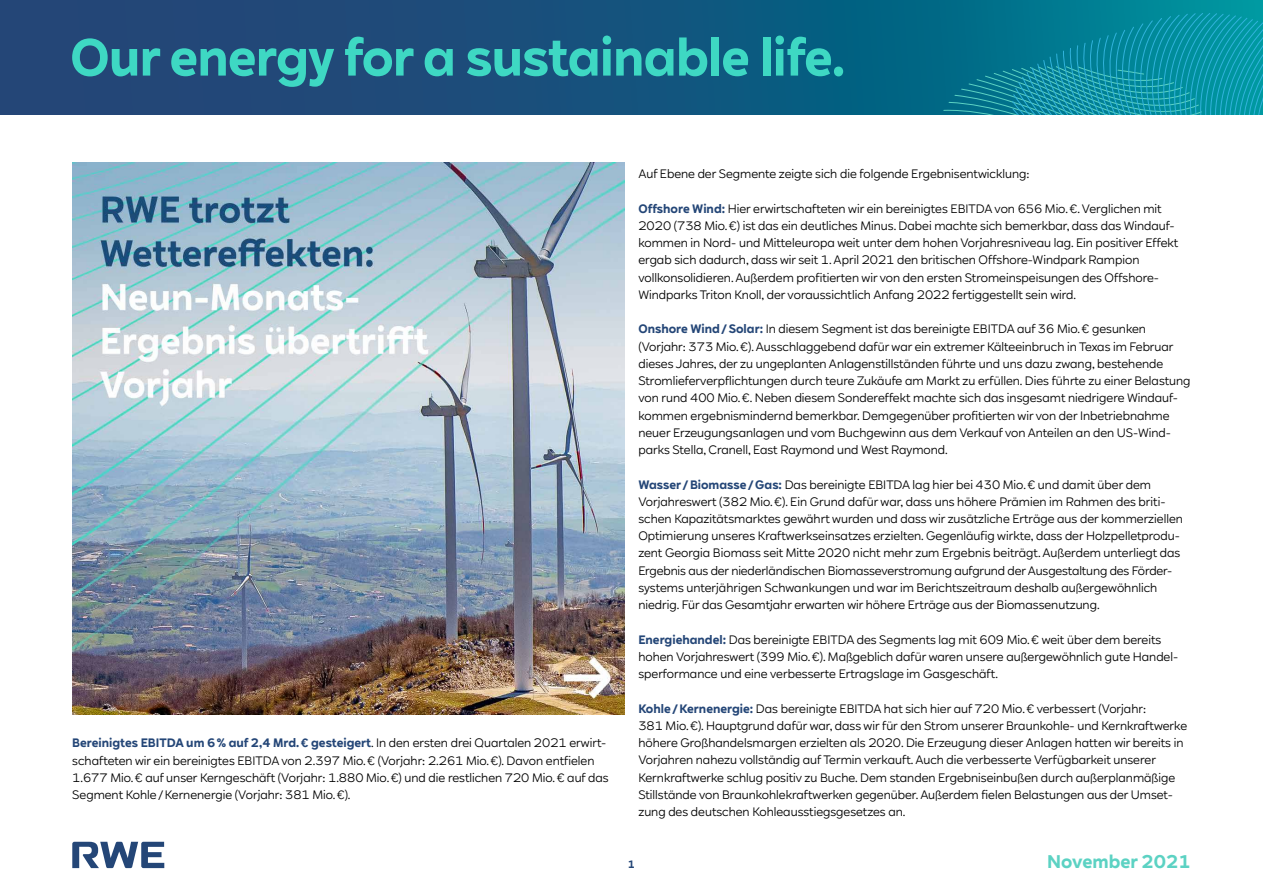
<style>
.page{position:relative;width:1263px;height:893px;background:#fff}
.page>*{position:absolute;margin:0;border:0;box-sizing:border-box;transform-origin:0 0}
.t1{font:700 51px "RWE Sans";letter-spacing:-.015em;color:#3ed8c3}
.t2{font:700 18px "RWE Sans";color:#5cd2c3}
.t3{font:12px/17.2px "RWE Sans";color:#000}
.t4{font:700 10.5px "RWE Sans";color:#244677}
.s1{font-weight:700;color:#244677}
</style>
<div class="page">
<svg style="left:0;top:0;width:1263px;height:115px;background:#17517c"></svg>
<svg style="left:912px;top:12px;width:351px;height:103px;background:#09869b"></svg>
<img style="left:72px;top:162px;width:553px;height:552px">
<svg style="left:72px;top:842px;width:92px;height:26px"></svg>
<h1 class="t1" style="left:70px;top:25px;width:776px">Our energy for a sustainable life.</h1>
<p class="t3" style="left:72px;top:735px;width:538px"><span class="s1">Bereinigtes EBITDA um 6 % auf 2,4 Mrd. € gesteigert</span>. In den ersten drei Quartalen 2021 erwirt&shy;schafteten wir ein bereinigtes EBITDA von 2.397 Mio. € (Vorjahr: 2.261 Mio. €). Davon entfielen 1.677 Mio. € auf unser Kerngeschäft (Vorjahr: 1.880 Mio. €) und die restlichen 720 Mio. € auf das Segment Kohle / Kernenergie (Vorjahr: 381 Mio. €).</p>
<p class="t3" style="left:638px;top:165px;width:392px">Auf Ebene der Segmente zeigte sich die folgende Ergebnisentwicklung:</p>
<p class="t3" style="left:638px;top:200px;width:541px"><span class="s1">Offshore Wind:</span> Hier erwirtschafteten wir ein bereinigtes EBITDA von 656 Mio. €. Verglichen mit 2020 (738 Mio. €) ist das ein deutliches Minus. Dabei machte sich bemerkbar, dass das Windauf&shy;kommen in Nord- und Mitteleuropa weit unter dem hohen Vorjahresniveau lag. Ein positiver Effekt ergab sich dadurch, dass wir seit 1. April 2021 den britischen Offshore-Windpark Rampion vollkonsolidieren. Außerdem profitierten wir von den ersten Stromeinspeisungen des Offshore-Windparks Triton Knoll, der voraussichtlich Anfang 2022 fertiggestellt sein wird.</p>
<p class="t3" style="left:638px;top:321px;width:554px"><span class="s1">Onshore Wind / Solar:</span> In diesem Segment ist das bereinigte EBITDA auf 36 Mio. € gesunken (Vorjahr: 373 Mio. €). Ausschlaggebend dafür war ein extremer Kälteeinbruch in Texas im Februar dieses Jahres, der zu ungeplanten Anlagenstillständen führte und uns dazu zwang, bestehende Stromlieferverpflichtungen durch teure Zukäufe am Markt zu erfüllen. Dies führte zu einer Belastung von rund 400 Mio. €. Neben diesem Sondereffekt machte sich das insgesamt niedrigere Windauf&shy;kommen ergebnismindernd bemerkbar. Demgegenüber profitierten wir von der Inbetriebnahme neuer Erzeugungsanlagen und vom Buchgewinn aus dem Verkauf von Anteilen an den US-Wind&shy;parks Stella, Cranell, East Raymond und West Raymond.</p>
<p class="t3" style="left:638px;top:476px;width:546px"><span class="s1">Wasser / Biomasse / Gas:</span> Das bereinigte EBITDA lag hier bei 430 Mio. € und damit über dem Vorjahreswert (382 Mio. €). Ein Grund dafür war, dass uns höhere Prämien im Rahmen des briti&shy;schen Kapazitätsmarktes gewährt wurden und dass wir zusätzliche Erträge aus der kommerziellen Optimierung unseres Kraftwerkseinsatzes erzielten. Gegenläufig wirkte, dass der Holzpelletprodu&shy;zent Georgia Biomass seit Mitte 2020 nicht mehr zum Ergebnis beiträgt. Außerdem unterliegt das Ergebnis aus der niederländischen Biomasseverstromung aufgrund der Ausgestaltung des Förder&shy;systems unterjährigen Schwankungen und war im Berichtszeitraum deshalb außergewöhnlich niedrig. Für das Gesamtjahr erwarten wir höhere Erträge aus der Biomassenutzung.</p>
<p class="t3" style="left:638px;top:631px;width:541px"><span class="s1">Energiehandel:</span> Das bereinigte EBITDA des Segments lag mit 609 Mio. € weit über dem bereits hohen Vorjahreswert (399 Mio. €). Maßgeblich dafür waren unsere außergewöhnlich gute Handel&shy;sperformance und eine verbesserte Ertragslage im Gasgeschäft.</p>
<p class="t3" style="left:638px;top:700px;width:550px"><span class="s1">Kohle / Kernenergie:</span> Das bereinigte EBITDA hat sich hier auf 720 Mio. € verbessert (Vorjahr:<br>381 Mio. €). Hauptgrund dafür war, dass wir für den Strom unserer Braunkohle- und Kernkraftwerke höhere Großhandelsmargen erzielten als 2020. Die Erzeugung dieser Anlagen hatten wir bereits in Vorjahren nahezu vollständig auf Termin verkauft. Auch die verbesserte Verfügbarkeit unserer Kernkraftwerke schlug positiv zu Buche. Dem standen Ergebniseinbußen durch außerplanmäßige Stillstände von Braunkohlekraftwerken gegenüber. Außerdem fielen Belastungen aus der Umset&shy;zung des deutschen Kohleausstiegsgesetzes an.</p>
<p class="t4" style="left:628px;top:858px;width:9px">1</p>
<h2 class="t2" style="left:1047px;top:850px;width:145px">November 2021</h2>
</div>
